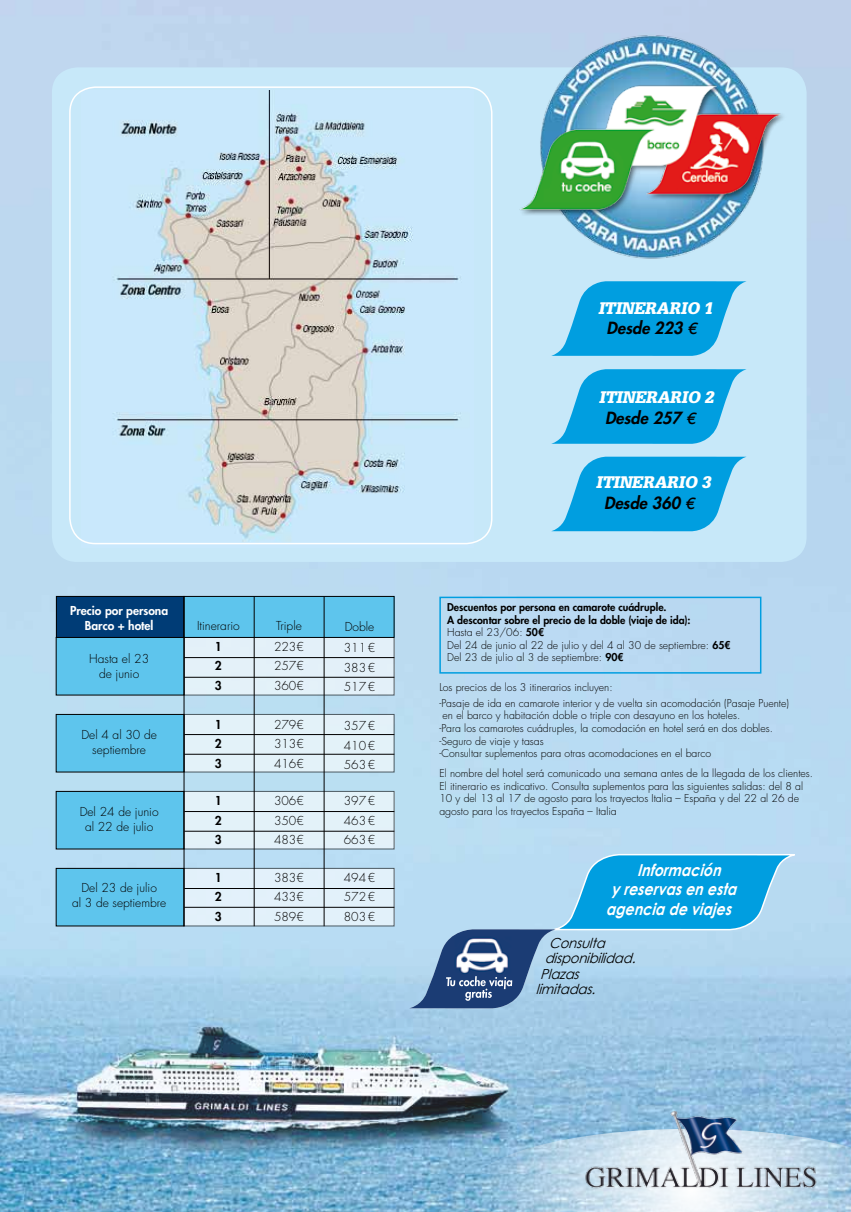
<style>
.page{position:relative;width:851px;height:1212px;background:#fff}
.page>*{position:absolute;margin:0;border:0;box-sizing:border-box;transform-origin:0 0}
.t1{font:italic 700 16.5px "Century Gothic";color:#fff;scale:.85 1}
.t2{font:italic 900 16.35px "Glypha LT Std";color:#fff}
.t3{font:italic 800 16.35px "Futura";color:#000}
.t4{font:italic 13.8px "Century Gothic";color:#000;scale:.95 1}
.t5{font:300 12px/19.5px "Futura Std";color:#000;text-align:justify}
.t6{font:800 12px/15px "Futura Std";color:#fff;text-align:center}
.t7{font:800 12px/19.5px "Futura Std";color:#000;text-align:justify}
.t8{font:300 10.5px/12.6px "Futura Std";color:#000}
.t9{font:800 10.5px/12.6px "Futura Std";color:#000}
.s1{font-family:"Gill Sans";font-weight:400}
.s2{font-weight:300}
</style>
<div class="page">
<img style="left:0;top:0;width:850px;height:1212px">
<div style="left:52px;top:67px;width:754px;height:495px;background:#c7e8f9;border-radius:26px"></div>
<img style="left:82px;top:90px;width:391px;height:455px">
<svg style="left:551px;top:281px;width:195px;height:75px"></svg>
<svg style="left:551px;top:369px;width:195px;height:75px"></svg>
<svg style="left:552px;top:457px;width:194px;height:74px"></svg>
<div style="left:69px;top:86px;width:423px;height:458px;border:2px solid #fff;border-radius:26px"></div>
<svg style="left:470px;top:1129px;width:380px;height:83px"></svg>
<img style="left:581px;top:1109px;width:240px;height:85px">
<div style="left:184px;top:637px;width:210px;height:58px;background:#e3f0f9"></div>
<div style="left:56px;top:637px;width:128px;height:58px;background:#5ec5ed"></div>
<div style="left:56px;top:714px;width:128px;height:58px;background:#5ec5ed"></div>
<div style="left:56px;top:714px;width:128px;height:58px;border:1px solid #000"></div>
<div style="left:56px;top:791px;width:128px;height:58px;background:#5ec5ed"></div>
<div style="left:56px;top:791px;width:128px;height:58px;border:1px solid #000"></div>
<div style="left:56px;top:868px;width:128px;height:58px;background:#5ec5ed"></div>
<div style="left:56px;top:868px;width:128px;height:58px;border:1px solid #000"></div>
<div style="left:56px;top:596px;width:128px;height:41px;background:#003c76"></div>
<div style="left:56px;top:596px;width:128px;height:42px;border:1px solid #000"></div>
<div style="left:184px;top:596px;width:210px;height:41px;background:#5ec5ed"></div>
<div style="left:184px;top:596px;width:210px;height:42px;border:1px solid #000"></div>
<hr style="left:184px;top:657px;width:210px;height:1px;background:#000">
<hr style="left:184px;top:677px;width:210px;height:1px;background:#000">
<div style="left:184px;top:714px;width:210px;height:58px;background:#e3f2f9"></div>
<hr style="left:184px;top:734px;width:210px;height:1px;background:#000">
<hr style="left:184px;top:754px;width:210px;height:1px;background:#000">
<div style="left:184px;top:791px;width:210px;height:58px;background:#e3f2f9"></div>
<hr style="left:184px;top:811px;width:210px;height:1px;background:#000">
<hr style="left:184px;top:831px;width:210px;height:1px;background:#000">
<div style="left:184px;top:868px;width:210px;height:58px;background:#e2f1fa"></div>
<hr style="left:184px;top:888px;width:210px;height:1px;background:#000">
<hr style="left:184px;top:907px;width:210px;height:1px;background:#000">
<hr style="left:324px;top:597px;width:1px;height:329px;background:#000">
<hr style="left:254px;top:597px;width:1px;height:329px;background:#000">
<hr style="left:184px;top:597px;width:1px;height:329px;background:#000">
<img style="left:529px;top:29px;width:249px;height:230px">
<img style="left:519px;top:81px;width:262px;height:139px">
<svg style="left:409px;top:853px;width:387px;height:155px"></svg>
<div style="left:439px;top:597px;width:322px;height:77px;border:2px solid #009ee0"></div>
<p class="t6" style="left:70px;top:603px;width:100px">Precio por persona<br>Barco + hotel</p>
<p class="t5" style="left:89px;top:651px;width:61px;line-height:15px;text-align:center">Hasta el 23 de junio</p>
<p class="t5" style="left:81px;top:728px;width:77px;line-height:15px;text-align:center">Del 4 al 30 de septiembre</p>
<p class="t5" style="left:80px;top:804px;width:80px;line-height:15px;text-align:center">Del 24 de junio al 22 de julio</p>
<p class="t5" style="left:72px;top:881px;width:96px;line-height:15px;text-align:center">Del 23 de julio<br>al 3 de septiembre</p>
<p class="t5" style="left:197px;top:616px;width:44px">Itinerario</p>
<p class="t7" style="left:215px;top:637px;width:8px">1<br>2<br>3</p>
<p class="t7" style="left:215px;top:715px;width:8px">1<br>2<br>3</p>
<p class="t7" style="left:215px;top:791px;width:8px">1<br>2<br>3</p>
<p class="t7" style="left:215px;top:868px;width:8px">1<br>2<br>3</p>
<p class="t5" style="left:274px;top:615px;width:31px;line-height:21px">Triple<br>223€</p>
<p class="t5" style="left:274px;top:657px;width:31px">257€<br>360€</p>
<p class="t5" style="left:274px;top:715px;width:31px">279€ 313€ 416€</p>
<p class="t5" style="left:274px;top:792px;width:31px">306€ 350€ 483€</p>
<p class="t5" style="left:274px;top:868px;width:31px">383€ 433€ 589€</p>
<p class="t5" style="left:344px;top:616px;width:33px;line-height:21px">Doble<br>311€</p>
<p class="t5" style="left:344px;top:658px;width:33px">383€<br>517€</p>
<p class="t5" style="left:344px;top:716px;width:33px">357€ 410€ 563€</p>
<p class="t5" style="left:344px;top:791px;width:33px">397€ 463€ 663€</p>
<p class="t5" style="left:344px;top:868px;width:33px">494€ 572€ 803€</p>
<h2 class="t2" style="left:598px;top:298px;width:120px">ITINERARIO 1</h2>
<h2 class="t3" style="left:606px;top:317px;width:95px">Desde 223 <span class="s1">€</span></h2>
<h2 class="t2" style="left:599px;top:387px;width:120px">ITINERARIO 2</h2>
<h2 class="t3" style="left:605px;top:408px;width:95px">Desde 257 <span class="s1">€</span></h2>
<h2 class="t2" style="left:595px;top:473px;width:120px">ITINERARIO 3</h2>
<h2 class="t3" style="left:604px;top:493px;width:95px">Desde 360 <span class="s1">€</span></h2>
<p class="t9" style="left:447px;top:601px;width:285px">Descuentos por persona en camarote cuádruple.<br>A descontar sobre el precio de la doble (viaje de ida):<br><span class="s2">Hasta el 23/06:</span> 50€<br><span class="s2">Del 24 de junio al 22 de julio y del 4 al 30 de septiembre:</span> 65€ <span class="s2">Del 23 de julio al 3 de septiembre:</span> 90€</p>
<p class="t8" style="left:439px;top:680px;width:351px;line-height:15.6px">Los precios de los 3 itinerarios incluyen:<br>-Pasaje de ida en camarote interior y de vuelta sin acomodación (Pasaje Puente)</p>
<p class="t8" style="left:439px;top:709px;width:335px;text-indent:3px">en el barco y habitación doble o triple con desayuno en los hoteles.<br>-Para los camarotes cuádruples, la comodación en hotel será en dos dobles. -Seguro de viaje y tasas<br>-Consultar suplementos para otras acomodaciones en el barco</p>
<p class="t8" style="left:439px;top:767px;width:375px">El nombre del hotel será comunicado una semana antes de la llegada de los clientes.<br>El itinerario es indicativo. Consulta suplementos para las siguientes salidas: del 8 al 10 y del 13 al 17 de agosto para los trayectos Italia – España y del 22 al 26 de agosto para los trayectos España – Italia</p>
<h1 class="t1" style="left:637px;top:859px;width:106px">Información</h1>
<h1 class="t1" style="left:611px;top:879px;width:154px">yreservasenesta</h1>
<h1 class="t1" style="left:605px;top:898px;width:155px">agenciadeviajes</h1>
<h3 class="t4" style="left:549px;top:934px;width:65px">Consulta</h3>
<h3 class="t4" style="left:544px;top:950px;width:102px">disponibilidad.</h3>
<h3 class="t4" style="left:540px;top:965px;width:47px">Plazas</h3>
<h3 class="t4" style="left:535px;top:981px;width:69px">limitadas.</h3>
</div>
